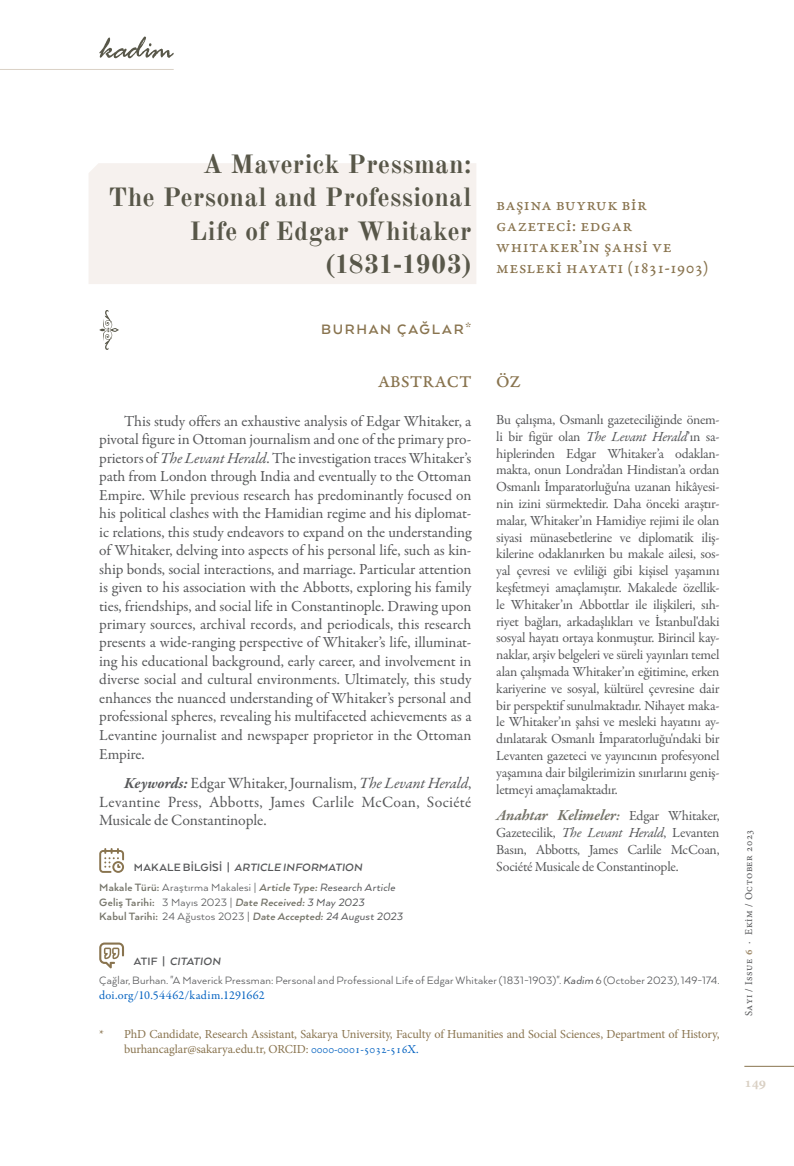
<style>
.page{position:relative;width:794px;height:1166px;background:#fff}
.page>*{position:absolute;margin:0;border:0;box-sizing:border-box;transform-origin:0 0}
.BİRİNCİL_Makale_Başlık{font:700 26.25px/33.2px "Old Standard TT";letter-spacing:.01em;color:#585749;text-align:right}
.İKİNCİL_Makale_Başlık{font:17.5px/21px "Garamond Premr Pro Capt";letter-spacing:.015em;color:#89744f}
.TR_Ana_Başlık{font:17.5px "Garamond Premr Pro Med Capt";letter-spacing:.03em;color:#89744f}
.EN_Ana_Başlık{font:17.5px "Garamond Premr Pro Med Capt";color:#89744f}
.BİRİNCİL_Öz_Ana_Metin{font:15.75px/18.9px "Garamond Premr Pro";letter-spacing:-.005em;color:#57585a;text-align:justify}
.ikincil_Öz_Ana_Metin{font:italic 700 15.75px "Garamond Premr Pro";letter-spacing:-.01em;color:#77766b}
.Yazar_Adı{font:700 15.75px "Arquitecta";letter-spacing:.11em;color:#89744f}
.BİRİNCİL_Öz_Ana_Metin-2{font:15.4px/18.6px "Garamond Premr Pro";letter-spacing:-.005em;color:#57585a;text-align:justify}
.ikincil_Öz_Ana_Metin-2{font:14px/16.8px "Garamond Premr Pro";letter-spacing:-.02em;color:#57585a;text-align:justify}
.t1{font:700 14px "Minion Pro";color:#dad1c5}
.TR_Makale_Bilgi{font:12.25px/14.7px "Arquitecta";letter-spacing:.015em;color:#57585a}
.TR_Dipnot{font:12.25px/14.7px "Minion Pro";letter-spacing:-.01em;color:#89744f}
.TR_Makale_Bilgi_Başlık{font:italic 700 12.25px "Arquitecta";letter-spacing:.01em;color:#57585a}
.TR_Makale_Bilgi-2{font:italic 700 12.25px "Arquitecta";letter-spacing:.015em;color:#77766b}
.t2{font:10.5px "Minion Pro Capt";letter-spacing:.055em;color:#57585a}
.s1{font-style:italic}
.s2{font-size:14px}
.s3{font-weight:400;font-style:normal;font-size:14px;color:#57585a}
.s4{font-weight:700;font-style:italic}
.s5{font-style:normal}
.s6{font-weight:700;color:#77766b}
.s7{font-weight:700;font-style:italic;color:#77766b}
.s8{font-weight:400;font-style:normal;color:#57585a}
.s9{font-weight:400;color:#57585a}
.s10{font-family:"Garamond Premr Pro";color:#0563c1}
.s11{font-family:"Minion Pro";font-weight:700;color:#a28e6f}
</style>
<div class="page">
<hr style="left:0;top:69px;width:174px;height:1px;background:#dad1c5">
<hr style="left:744px;top:1066px;width:50px;height:1px;background:#89744f">
<svg style="left:99px;top:37px;width:75px;height:21px"></svg>
<div style="left:89px;top:163px;width:387px;height:121px;background:#f6f1ee"></div>
<svg style="left:99px;top:310px;width:20px;height:40px"></svg>
<svg style="left:99px;top:848px;width:25px;height:25px"></svg>
<svg style="left:99px;top:942px;width:25px;height:26px"></svg>
<p class="BİRİNCİL_Makale_Başlık" style="left:108px;top:146px;width:364px">A Maverick Pressman:<br>The Personal and Professional<br>Life of Edgar Whitaker (1831-1903)</p>
<p class="Yazar_Adı" style="left:321px;top:320px;width:152px">BURHAN ÇAĞLAR*</p>
<p class="İKİNCİL_Makale_Başlık" style="left:496px;top:194px;width:214px">Başına Buyruk Bir<br>Gazeteci: Edgar<br>WhItaker’ın Şahsi ve<br>Mesleki Hayatı (1831-1903)</p>
<p class="EN_Ana_Başlık" style="left:496px;top:371px;width:26px">ÖZ</p>
<p class="ikincil_Öz_Ana_Metin-2" style="left:496px;top:411px;width:225px">Bu çalışma, Osmanlı gazeteciliğinde önem&shy;li bir figür olan <span class="s1">The Levant Herald</span>’ın sa&shy;hiplerinden Edgar Whitaker’a odaklan&shy;makta, onun Londra’dan Hindistan’a ordan Osmanlı İmparatorluğu'na uzanan hikâyesi&shy;nin izini sürmektedir. Daha önceki araştır&shy;malar, Whitaker’ın Hamidiye rejimi ile olan siyasi münasebetlerine ve diplomatik iliş&shy;kilerine odaklanırken bu makale ailesi, sos&shy;yal çevresi ve evliliği gibi kişisel yaşamını keşfetmeyi amaçlamıştır. Makalede özellik&shy;le Whitaker’ın Abbottlar ile ilişkileri, sıh&shy;riyet bağları, arkadaşlıkları ve İstanbul'daki sosyal hayatı ortaya konmuştur. Birincil kay&shy;naklar, arşiv belgeleri ve süreli yayınları temel alan çalışmada Whitaker’ın eğitimine, erken kariyerine ve sosyal, kültürel çevresine dair bir perspektif sunulmaktadır. Nihayet maka&shy;le Whitaker’ın şahsi ve mesleki hayatını ay&shy;dınlatarak Osmanlı İmparatorluğu'ndaki bir Levanten gazeteci ve yayıncının profesyonel yaşamına dair bilgilerimizin sınırlarını geniş&shy;letmeyi amaçlamaktadır.</p>
<p class="ikincil_Öz_Ana_Metin" style="left:496px;top:806px;width:225px">Anahtar Kelimeler<span class="s2">:</span> <span class="s3">Edgar Whitaker,</span></p>
<p class="ikincil_Öz_Ana_Metin-2" style="left:496px;top:825px;width:225px">Gazetecilik, <span class="s1">The Levant Herald</span>, Levanten Basın, Abbotts, James Carlile McCoan, Société Musicale de Constantinople.</p>
<p class="TR_Ana_Başlık" style="left:378px;top:371px;width:95px">ABSTRACT</p>
<p class="BİRİNCİL_Öz_Ana_Metin-2" style="left:99px;top:412px;width:374px;text-indent:25px">This study offers an exhaustive analysis of Edgar Whitaker, a pivotal figure in Ottoman journalism and one of the primary pro&shy;prietors of <span class="s1">The Levant Herald</span>. The investigation traces Whitaker’s path from London through India and eventually to the Ottoman Empire. While previous research has predominantly focused on his political clashes with the Hamidian regime and his diplomat&shy;ic relations, this study endeavors to expand on the understanding of Whitaker, delving into aspects of his personal life, such as kin&shy;ship bonds, social interactions, and marriage. Particular attention is given to his association with the Abbotts, exploring his family ties, friendships, and social life in Constantinople. Drawing upon primary sources, archival records, and periodicals, this research presents a wide-ranging perspective of Whitaker’s life, illuminat&shy;ing his educational background, early career, and involvement in diverse social and cultural environments. Ultimately, this study enhances the nuanced understanding of Whitaker’s personal and professional spheres, revealing his multifaceted achievements as a Levantine journalist and newspaper proprietor in the Ottoman Empire.</p>
<p class="BİRİNCİL_Öz_Ana_Metin" style="left:99px;top:773px;width:374px;text-indent:25px"><span class="s4">Keywords:</span> Edgar Whitaker, Journalism, <span class="s1">The Levant Herald</span>, Levantine Press, Abbotts, James Carlile McCoan, Société Musicale de Constantinople.</p>
<p class="TR_Makale_Bilgi_Başlık" style="left:134px;top:860px;width:230px"><span class="s5">MAKALE BILGISI |</span> ARTICLE INFORMATION</p>
<p class="TR_Makale_Bilgi" style="left:99px;top:879px;width:297px"><span class="s6">Makale Türü:</span> Araştırma Makalesi | <span class="s7">Article Type:</span> <span class="s1">Research Article</span></p>
<p class="TR_Makale_Bilgi-2" style="left:99px;top:894px;width:267px"><span class="s5">Geliş Tarihi:</span> <span class="s8">3 Mayıs 2023 |</span> Date Received: <span class="s9">3 May 2023</span></p>
<p class="TR_Makale_Bilgi" style="left:99px;top:909px;width:305px"><span class="s6">Kabul Tarihi:</span> 24 Ağustos 2023 | <span class="s7">Date Accepted:</span> <span class="s1">24 August 2023</span></p>
<p class="TR_Makale_Bilgi_Başlık" style="left:134px;top:953px;width:88px"><span class="s5">ATIF |</span> CITATION</p>
<p class="TR_Makale_Bilgi" style="left:99px;top:973px;width:622px">Çağlar, Burhan. "A Maverick Pressman: Personal and Professional Life of Edgar Whitaker (1831-1903)". <span class="s1">Kadim</span> 6 (October 2023), 149-174. <span class="s10">doi.org/10.54462/kadim.1291662</span></p>
<p class="TR_Dipnot" style="left:124px;top:1026px;width:597px;text-indent:-25px">* PhD Candidate, Research Assistant, Sakarya University, Faculty of Humanities and Social Sciences, Department of History, burhancaglar@sakarya.edu.tr, ORCID: <span class="s10">0000-0001-5032-516X.</span></p>
<p class="t2" style="left:741px;top:1016px;width:188px;rotate:-90deg">Sayı / Issue <span class="s11">6</span> ∙ Ekim / October 2023</p>
<p class="t1" style="left:744px;top:1072px;width:23px">149</p>
</div>
